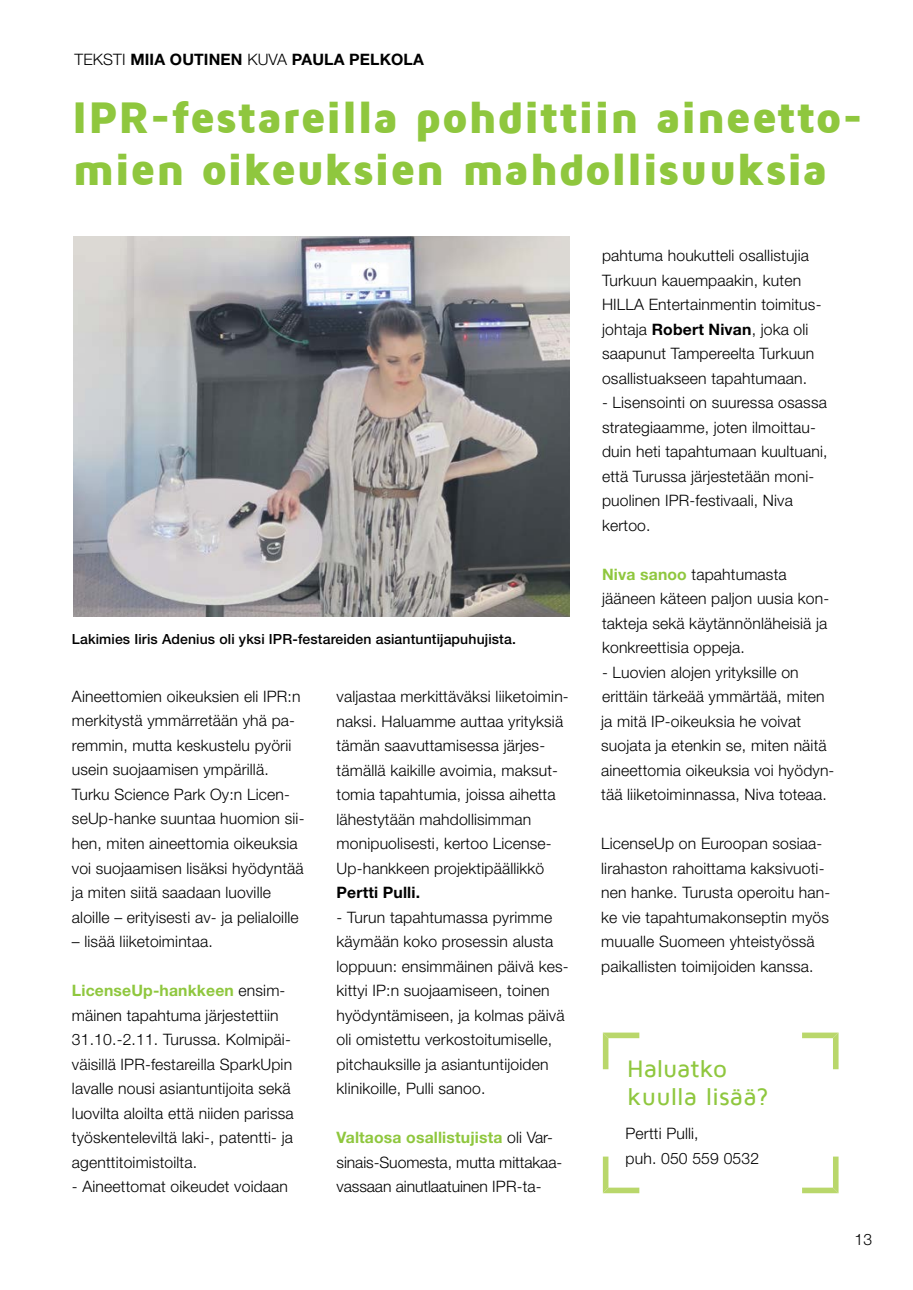
<style>
.page{position:relative;width:913px;height:1290px;background:#fff}
.page>*{position:absolute;margin:0;border:0;box-sizing:border-box;transform-origin:0 0}
.t1{font:900 45.5px/52.5px "Maven Pro";letter-spacing:-.005em;color:#8fc73e}
.t2{font:500 24.5px/28px "Maven Pro";letter-spacing:-.01em;color:#8fc73e}
.t3{font:300 15.75px/24.5px "Helvetica Neue LT Std";letter-spacing:.01em;color:#000}
.t4{font:700 15.75px "Helvetica Neue LT Std";letter-spacing:.01em;color:#000}
.t5{font:500 14px "Helvetica Neue LT Std";letter-spacing:.01em;color:#000}
.s1{font-weight:300}
.s2{font-weight:700;color:#8fc73e}
.s3{font-weight:700}
</style>
<div class="page">
<img style="left:73px;top:236px;width:496px;height:381px">
<svg style="left:603px;top:1032px;width:36px;height:37px"></svg>
<svg style="left:603px;top:1156px;width:36px;height:37px"></svg>
<svg style="left:802px;top:1032px;width:36px;height:37px"></svg>
<svg style="left:802px;top:1156px;width:36px;height:37px"></svg>
<p class="t4" style="left:74px;top:50px;width:351px"><span class="s1">TEKSTI</span> MIIA OUTINEN <span class="s1">KUVA</span> PAULA PELKOLA</p>
<h1 class="t1" style="left:72px;top:91px;width:793px">IPR-festareilla pohdittiin aineetto&shy;mien oikeuksien mahdollisuuksia</h1>
<p class="t5" style="left:72px;top:631px;width:445px">Lakimies Iiris Adenius oli yksi IPR-festareiden asiantuntijapuhujista.</p>
<p class="t3" style="left:72px;top:684px;width:234px">Aineettomien oikeuksien eli IPR:n merkitystä ymmärretään yhä pa&shy;remmin, mutta keskustelu pyörii usein suojaamisen ympärillä.<br>Turku Science Park Oy:n Licen&shy;seUp-hanke suuntaa huomion sii&shy;hen, miten aineettomia oikeuksia voi suojaamisen lisäksi hyödyntää ja miten siitä saadaan luoville aloille – erityisesti av- ja pelialoille</p>
<p class="t3" style="left:72px;top:929px;width:142px">– lisää liiketoimintaa.</p>
<p class="t3" style="left:72px;top:978px;width:223px"><span class="s2">LicenseUp-hankkeen</span> ensim&shy;mäinen tapahtuma järjestettiin 31.10.-2.11. Turussa. Kolmipäi&shy;väisillä IPR-festareilla SparkUpin lavalle nousi asiantuntijoita sekä luovilta aloilta että niiden parissa työskenteleviltä laki-, patentti- ja agenttitoimistoilta.</p>
<p class="t3" style="left:72px;top:1174px;width:218px">- Aineettomat oikeudet voidaan</p>
<p class="t3" style="left:336px;top:684px;width:234px">valjastaa merkittäväksi liiketoimin&shy;naksi. Haluamme auttaa yrityksiä tämän saavuttamisessa järjes&shy;tämällä kaikille avoimia, maksut&shy;tomia tapahtumia, joissa aihetta lähestytään mahdollisimman monipuolisesti, kertoo License-Up-hankkeen projektipäällikkö</p>
<p class="t4" style="left:336px;top:883px;width:85px">Pertti Pulli.</p>
<p class="t3" style="left:336px;top:904px;width:233px">- Turun tapahtumassa pyrimme käymään koko prosessin alusta loppuun: ensimmäinen päivä kes&shy;kittyi IP:n suojaamiseen, toinen hyödyntämiseen, ja kolmas päivä oli omistettu verkostoitumiselle, pitchauksille ja asiantuntijoiden klinikoille, Pulli sanoo.</p>
<p class="t3" style="left:336px;top:1125px;width:227px"><span class="s2">Valtaosa osallistujista</span> oli Var&shy;sinais-Suomesta, mutta mittakaa&shy;vassaan ainutlaatuinen IPR-ta-</p>
<p class="t3" style="left:602px;top:243px;width:221px">pahtuma houkutteli osallistujia<br>Turkuun kauempaakin, kuten<br>HILLA Entertainmentin toimitus&shy;johtaja <span class="s3">Robert Nivan</span>, joka oli saapunut Tampereelta Turkuun osallistuakseen tapahtumaan.</p>
<p class="t3" style="left:602px;top:390px;width:227px">- Lisensointi on suuressa osassa strategiaamme, joten ilmoittau&shy;duin heti tapahtumaan kuultuani, että Turussa järjestetään moni&shy;puolinen IPR-festivaali, Niva kertoo.</p>
<p class="t3" style="left:602px;top:561px;width:229px"><span class="s2">Niva sanoo</span> tapahtumasta jääneen käteen paljon uusia kon&shy;takteja sekä käytännönläheisiä ja konkreettisia oppeja.</p>
<p class="t3" style="left:601px;top:659px;width:235px">- Luovien alojen yrityksille on erittäin tärkeää ymmärtää, miten ja mitä IP-oikeuksia he voivat suojata ja etenkin se, miten näitä aineettomia oikeuksia voi hyödyn&shy;tää liiketoiminnassa, Niva toteaa.</p>
<p class="t3" style="left:601px;top:831px;width:230px">LicenseUp on Euroopan sosiaa&shy;lirahaston rahoittama kaksivuoti&shy;nen hanke. Turusta operoitu han&shy;ke vie tapahtumakonseptin myös muualle Suomeen yhteistyössä paikallisten toimijoiden kanssa.</p>
<h2 class="t2" style="left:627px;top:1054px;width:143px">Haluatko kuulla lisää?</h2>
<p class="t3" style="left:625px;top:1121px;width:135px">Pertti Pulli,<br>puh. 050 559 0532</p>
<p class="t3" style="left:854px;top:1227px;width:19px">13</p>
</div>
